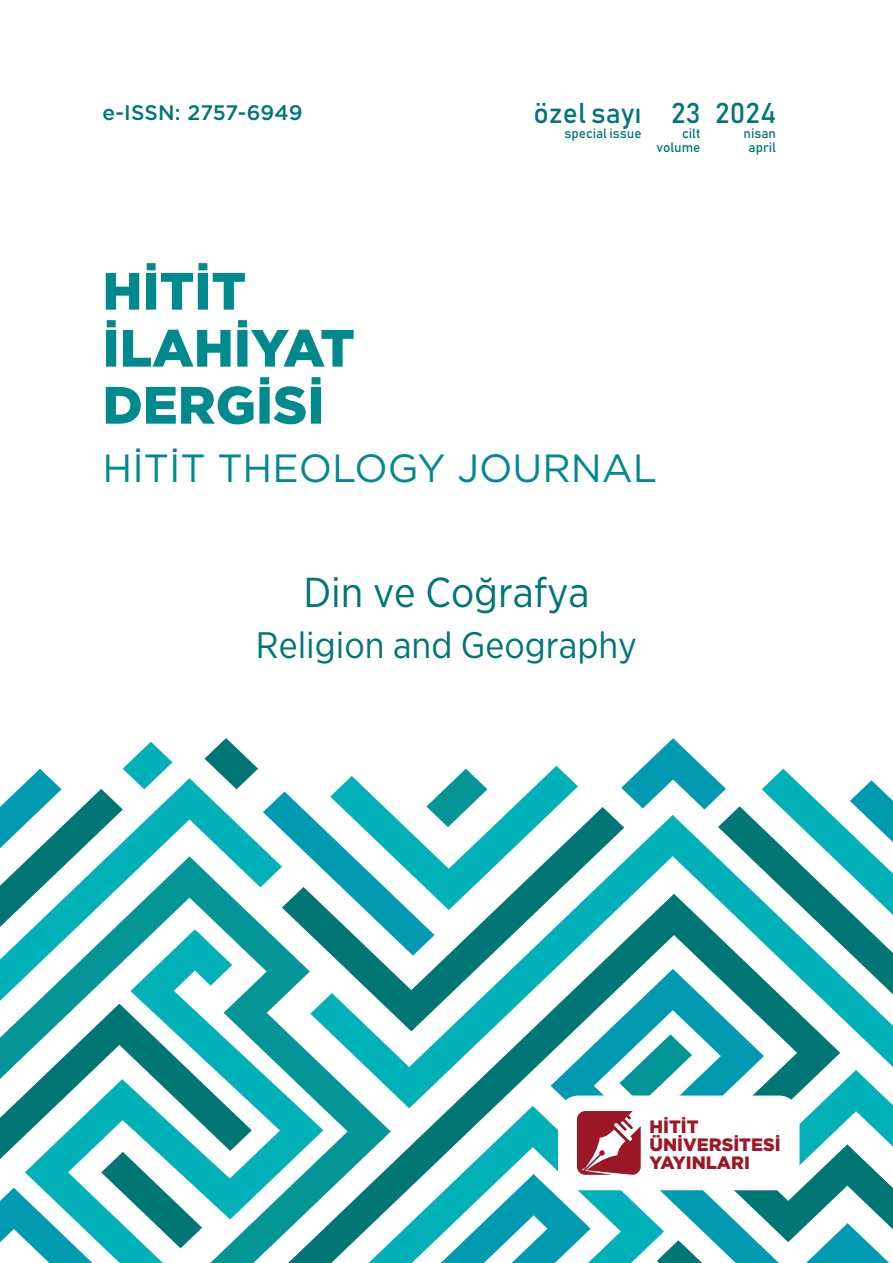
<style>
.page{position:relative;width:893px;height:1263px;background:#fff}
.page>*{position:absolute;margin:0;border:0;box-sizing:border-box;transform-origin:0 0}
.t1{font:900 52.5px/57px "Gotham";color:#008a8e}
.t2{font:41.85px "Gotham Narrow";color:#007675}
.t3{font:39.3px "Gotham";color:#008a8e}
.t4{font:36.9px "Gotham Narrow";color:#007675}
.t5{font:28.2px "Bahnschrift";color:#007675}
.t6{font:500 21px "Gotham";color:#007675}
.t7{font:900 18px/18.1px "Gotham";color:#9d1827}
.t8{font:13.5px/13.5px "Bahnschrift";color:#007675;text-align:right}
</style>
<div class="page">
<svg style="left:391px;top:994px;width:502px;height:236px"></svg>
<svg style="left:391px;top:807px;width:230px;height:224px"></svg>
<svg style="left:323px;top:956px;width:68px;height:307px"></svg>
<svg style="left:0;top:778px;width:204px;height:223px"></svg>
<svg style="left:25px;top:929px;width:298px;height:334px"></svg>
<svg style="left:0;top:1004px;width:252px;height:259px"></svg>
<svg style="left:551px;top:969px;width:338px;height:294px"></svg>
<svg style="left:769px;top:1070px;width:124px;height:103px"></svg>
<svg style="left:369px;top:1106px;width:295px;height:157px"></svg>
<svg style="left:657px;top:1240px;width:45px;height:23px"></svg>
<svg style="left:204px;top:738px;width:374px;height:218px"></svg>
<svg style="left:621px;top:738px;width:272px;height:256px"></svg>
<svg style="left:0;top:742px;width:172px;height:185px"></svg>
<svg style="left:619px;top:1034px;width:73px;height:61px"></svg>
<div style="left:558px;top:1095px;width:241px;height:95px;background:#fff;border-radius:20px"></div>
<svg style="left:441px;top:1111px;width:200px;height:152px"></svg>
<h3 class="t6" style="left:103px;top:99px;width:202px">e-ISSN: 2757-6949</h3>
<h3 class="t5" style="left:533px;top:95px;width:110px">özel sayı</h3>
<p class="t8" style="left:564px;top:127px;width:79px">special issue</p>
<h3 class="t5" style="left:671px;top:95px;width:31px">23</h3>
<p class="t8" style="left:656px;top:127px;width:46px">cilt volume</p>
<h3 class="t5" style="left:715px;top:95px;width:62px">2024</h3>
<p class="t8" style="left:743px;top:127px;width:34px;text-align:center">nisan april</p>
<h1 class="t1" style="left:103px;top:262px;width:254px">HİTİT<br>İLAHİYAT<br>DERGİSİ</h1>
<h3 class="t3" style="left:103px;top:442px;width:556px">HİTİT THEOLOGY JOURNAL</h3>
<h2 class="t2" style="left:303px;top:566px;width:288px">Din ve Coğrafya</h2>
<h3 class="t4" style="left:256px;top:622px;width:383px">Religion and Geography</h3>
<h3 class="t7" style="left:649px;top:1117px;width:133px">HİTİT<br>ÜNİVERSİTESİ<br>YAYINLARI</h3>
</div>
